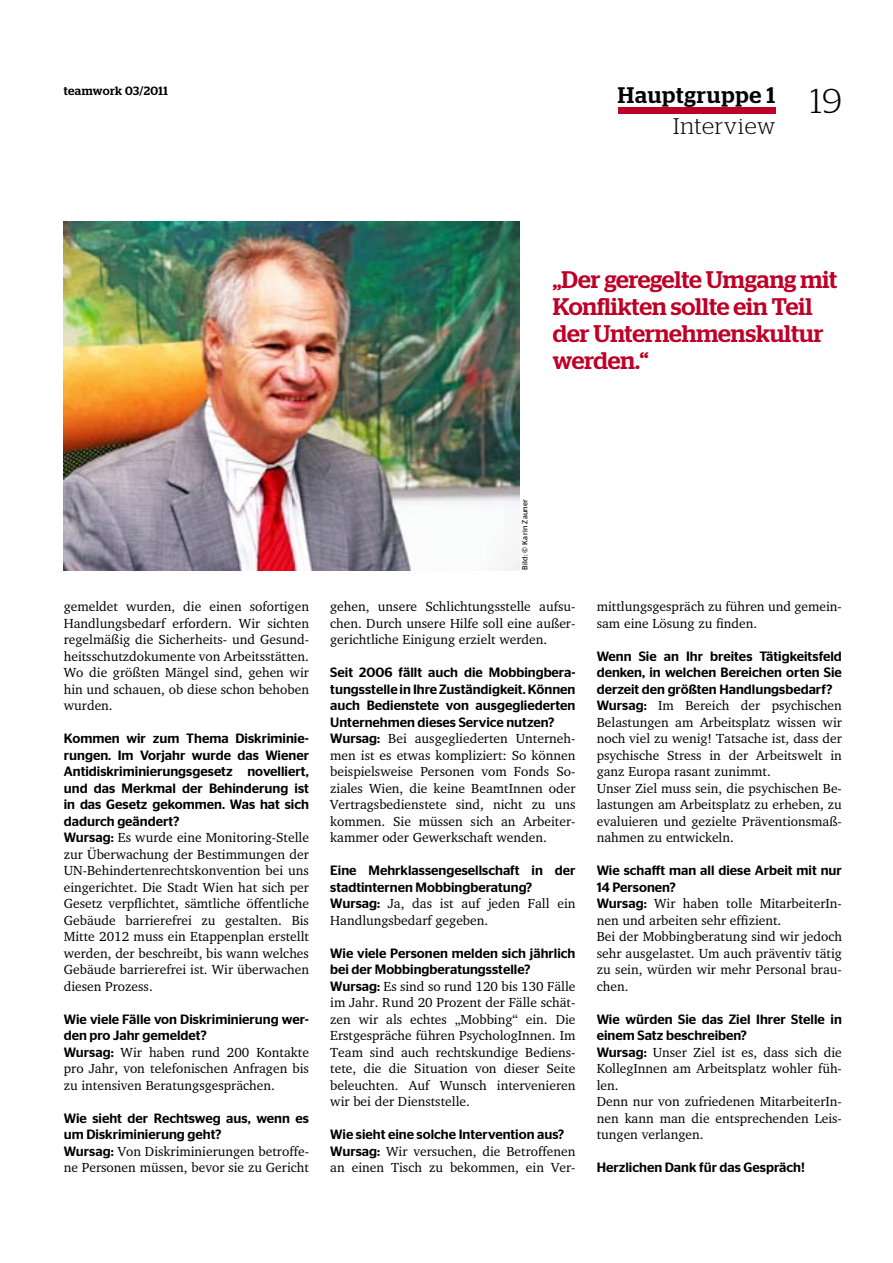
<style>
.page{position:relative;width:893px;height:1263px;background:#fff}
.page>*{position:absolute;margin:0;border:0;box-sizing:border-box;transform-origin:0 0}
.t1{font:300 34.5px "Stag";color:#000}
.t2{font:500 24px/27px "Stag";color:#be0027}
.t3{font:500 22.5px "Stag";letter-spacing:.04em;color:#000}
.t4{font:300 22.5px "Stag";letter-spacing:.035em;color:#000}
.t5{font:13.5px/16.5px "Charter Itc T";color:#000;text-align:justify}
.t6{font:500 13.5px/16.5px "Stag Sans";color:#000}
.t7{font:500 12px "Stag";letter-spacing:.035em;color:#000}
.t8{font:7.5px "Stag Sans";letter-spacing:.04em;color:#000}
.s1{font-family:"Stag Sans";font-weight:500}
</style>
<div class="page">
<div style="left:618px;top:107px;width:157px;height:7px;background:#be0027"></div>
<img style="left:64px;top:222px;width:456px;height:349px">
<p class="t7" style="left:64px;top:83px;width:106px">teamwork 03/2011</p>
<p class="t3" style="left:618px;top:82px;width:159px">Hauptgruppe 1</p>
<p class="t1" style="left:810px;top:81px;width:33px">19</p>
<p class="t4" style="left:673px;top:113px;width:104px">Interview</p>
<p class="t2" style="left:553px;top:266px;width:286px">„Der geregelte Umgang mit<br>Konflikten sollte ein Teil der Unternehmenskultur werden.“</p>
<p class="t5" style="left:64px;top:598px;width:247px">gemeldet wurden, die einen sofortigen Handlungsbedarf erfordern. Wir sichten regelmäßig die Sicherheits- und Gesund&shy;heitsschutzdokumente von Arbeitsstätten.<br>Wo die größten Mängel sind, gehen wir hin und schauen, ob diese schon behoben wurden.</p>
<p class="t6" style="left:64px;top:730px;width:247px;text-align:justify">Kommen wir zum Thema Diskriminie&shy;rungen. Im Vorjahr wurde das Wiener Antidiskriminierungsgesetz novelliert, und das Merkmal der Behinderung ist in das Gesetz gekommen. Was hat sich dadurch geändert?</p>
<p class="t5" style="left:64px;top:829px;width:247px"><span class="s1">Wursag:</span> Es wurde eine Monitoring-Stelle zur Überwachung der Bestimmungen der UN-Behindertenrechtskonvention bei uns eingerichtet. Die Stadt Wien hat sich per Gesetz verpflichtet, sämtliche öffentliche Gebäude barrierefrei zu gestalten. Bis Mitte 2012 muss ein Etappenplan erstellt werden, der beschreibt, bis wann welches Gebäude barrierefrei ist. Wir überwachen diesen Prozess.</p>
<p class="t6" style="left:64px;top:1011px;width:247px">Wie viele Fälle von Diskriminierung wer&shy;den pro Jahr gemeldet?</p>
<p class="t5" style="left:64px;top:1044px;width:247px"><span class="s1">Wursag:</span> Wir haben rund 200 Kontakte pro Jahr, von telefonischen Anfragen bis zu intensiven Beratungsgesprächen.</p>
<p class="t6" style="left:64px;top:1110px;width:247px">Wie sieht der Rechtsweg aus, wenn es um Diskriminierung geht?</p>
<p class="t5" style="left:64px;top:1143px;width:247px"><span class="s1">Wursag:</span> Von Diskriminierungen betroffe&shy;ne Personen müssen, bevor sie zu Gericht</p>
<p class="t8" style="left:521px;top:570px;width:72px;rotate:-90deg">Bild: © Karin Zauner</p>
<p class="t5" style="left:330px;top:598px;width:247px">gehen, unsere Schlichtungsstelle aufsu&shy;chen. Durch unsere Hilfe soll eine außer&shy;gerichtliche Einigung erzielt werden.</p>
<p class="t6" style="left:330px;top:664px;width:247px;text-align:justify">Seit 2006 fällt auch die Mobbingbera&shy;tungsstelle in Ihre Zuständigkeit. Können auch Bedienstete von ausgegliederten Unternehmen dieses Service nutzen?</p>
<p class="t5" style="left:330px;top:730px;width:247px"><span class="s1">Wursag:</span> Bei ausgegliederten Unterneh&shy;men ist es etwas kompliziert: So können beispielsweise Personen vom Fonds So&shy;ziales Wien, die keine BeamtInnen oder Vertragsbedienstete sind, nicht zu uns kommen. Sie müssen sich an Arbeiter&shy;kammer oder Gewerkschaft wenden.</p>
<p class="t6" style="left:330px;top:862px;width:247px">Eine Mehrklassengesellschaft in der stadtinternen Mobbingberatung?</p>
<p class="t5" style="left:330px;top:895px;width:247px"><span class="s1">Wursag:</span> Ja, das ist auf jeden Fall ein<br>Handlungsbedarf gegeben.</p>
<p class="t6" style="left:330px;top:945px;width:247px">Wie viele Personen melden sich jährlich bei der Mobbingberatungsstelle?</p>
<p class="t5" style="left:330px;top:978px;width:247px"><span class="s1">Wursag:</span> Es sind so rund 120 bis 130 Fälle im Jahr. Rund 20 Prozent der Fälle schät&shy;zen wir als echtes „Mobbing“ ein. Die Erstgespräche führen PsychologInnen. Im Team sind auch rechtskundige Bediens&shy;tete, die die Situation von dieser Seite beleuchten. Auf Wunsch intervenieren wir bei der Dienststelle.</p>
<p class="t6" style="left:330px;top:1126px;width:236px">Wie sieht eine solche Intervention aus?</p>
<p class="t5" style="left:330px;top:1143px;width:247px"><span class="s1">Wursag:</span> Wir versuchen, die Betroffenen an einen Tisch zu bekommen, ein Ver-</p>
<p class="t5" style="left:597px;top:598px;width:247px">mittlungsgespräch zu führen und gemein&shy;sam eine Lösung zu finden.</p>
<p class="t6" style="left:597px;top:648px;width:247px;text-align:justify">Wenn Sie an Ihr breites Tätigkeitsfeld denken, in welchen Bereichen orten Sie derzeit den größten Handlungsbedarf?</p>
<p class="t5" style="left:597px;top:697px;width:247px"><span class="s1">Wursag:</span> Im Bereich der psychischen Belastungen am Arbeitsplatz wissen wir noch viel zu wenig! Tatsache ist, dass der psychische Stress in der Arbeitswelt in ganz Europa rasant zunimmt.</p>
<p class="t5" style="left:597px;top:780px;width:247px">Unser Ziel muss sein, die psychischen Be&shy;lastungen am Arbeitsplatz zu erheben, zu evaluieren und gezielte Präventionsmaß&shy;nahmen zu entwickeln.</p>
<p class="t6" style="left:597px;top:862px;width:247px">Wie schafft man all diese Arbeit mit nur<br>14 Personen?</p>
<p class="t5" style="left:597px;top:895px;width:247px"><span class="s1">Wursag:</span> Wir haben tolle MitarbeiterIn&shy;nen und arbeiten sehr effizient.</p>
<p class="t5" style="left:597px;top:928px;width:247px">Bei der Mobbingberatung sind wir jedoch sehr ausgelastet. Um auch präventiv tätig zu sein, würden wir mehr Personal brau&shy;chen.</p>
<p class="t6" style="left:597px;top:1011px;width:247px">Wie würden Sie das Ziel Ihrer Stelle in einem Satz beschreiben?</p>
<p class="t5" style="left:597px;top:1044px;width:247px"><span class="s1">Wursag:</span> Unser Ziel ist es, dass sich die KollegInnen am Arbeitsplatz wohler füh&shy;len.</p>
<p class="t5" style="left:597px;top:1093px;width:247px">Denn nur von zufriedenen MitarbeiterIn&shy;nen kann man die entsprechenden Leis&shy;tungen verlangen.</p>
<p class="t6" style="left:597px;top:1159px;width:210px">Herzlichen Dank für das Gespräch!</p>
</div>
